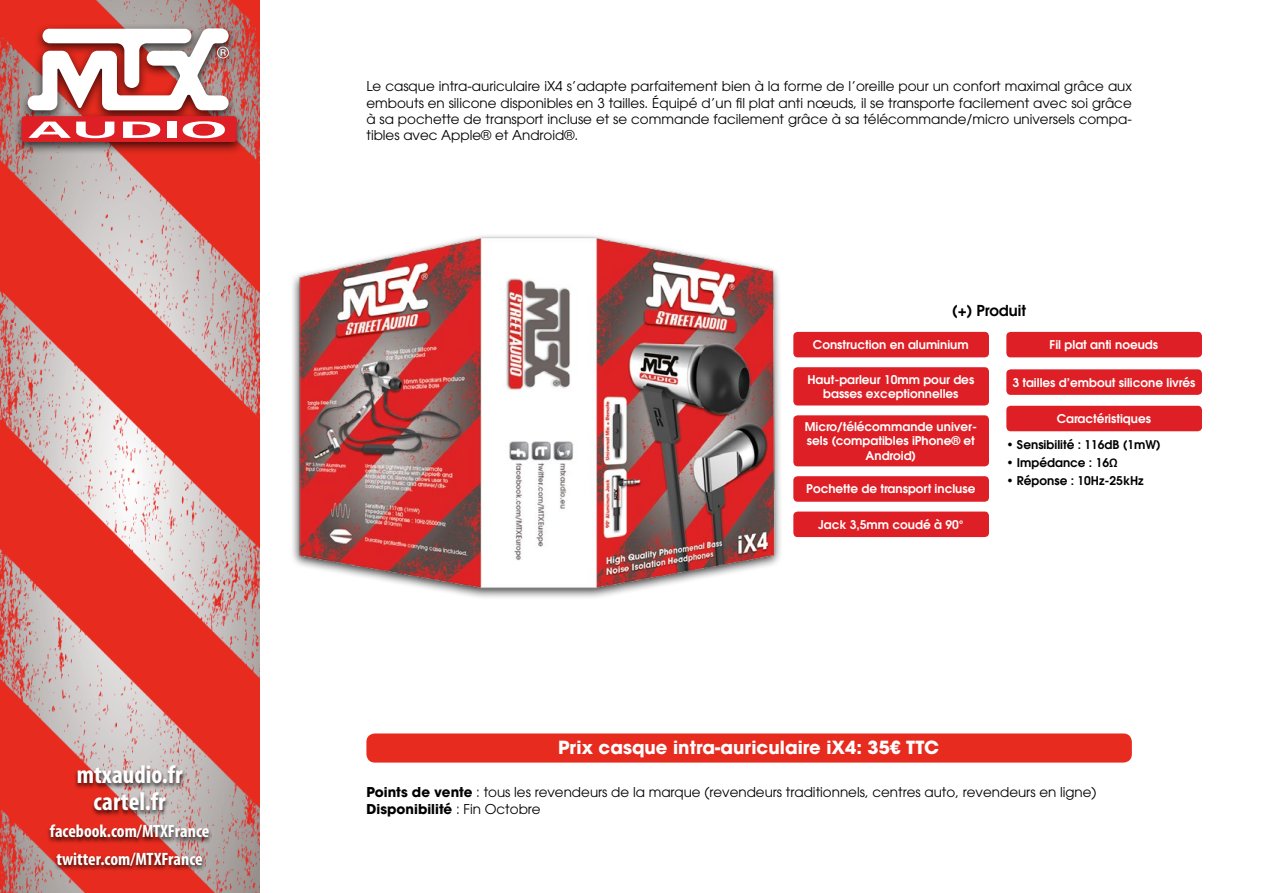
<style>
.page{position:relative;width:1263px;height:893px;background:#fff}
.page>*{position:absolute;margin:0;border:0;box-sizing:border-box;transform-origin:0 0}
.t1{font:700 condensed 25.5px/27px "Myriad Pro";color:#fff;text-align:center}
.t2{font:700 condensed 18px/27px "Myriad Pro";color:#fff;text-align:center}
.t3{font:700 18px "ITC Avant Garde Pro";color:#fff}
.t4{font:600 15px "ITC Avant Garde Pro";color:#000}
.t5{font:13.5px/16.2px "ITC Avant Garde Pro";color:#000;text-align:justify}
.t6{font:600 12px/14.4px "ITC Avant Garde Pro";color:#fff;text-align:center}
.t7{font:600 12px "ITC Avant Garde Pro";color:#000}
.s1{font-weight:700}
</style>
<div class="page">
<img style="left:0;top:0;width:259px;height:893px">
<div style="left:12px;top:23px;width:234px;height:132px;background:#000;opacity:.75"></div>
<div style="left:21px;top:116px;width:216px;height:26px;background:#de1f26;border-radius:3px"></div>
<svg style="left:28px;top:122px;width:86px;height:16px"></svg>
<svg style="left:123px;top:122px;width:37px;height:16px"></svg>
<div style="left:167px;top:122px;width:9px;height:16px;background:#fff"></div>
<svg style="left:183px;top:121px;width:42px;height:17px"></svg>
<svg style="left:28px;top:28px;width:201px;height:82px"></svg>
<div style="left:46px;top:765px;width:166px;height:106px;background:#000;opacity:.75"></div>
<div style="left:366px;top:733px;width:766px;height:30px;background:#e72b1e;border-radius:9px"></div>
<div style="left:793px;top:415px;width:196px;height:51px;background:#de1f26;border-radius:4px"></div>
<div style="left:793px;top:332px;width:196px;height:25px;background:#de1f26;border-radius:4px"></div>
<div style="left:1006px;top:406px;width:196px;height:25px;background:#de1f26;border-radius:4px"></div>
<div style="left:793px;top:512px;width:196px;height:25px;background:#de1f26;border-radius:4px"></div>
<div style="left:1006px;top:369px;width:196px;height:26px;background:#de1f26;border-radius:4px"></div>
<div style="left:1006px;top:332px;width:196px;height:25px;background:#de1f26;border-radius:4px"></div>
<div style="left:793px;top:476px;width:196px;height:26px;background:#de1f26;border-radius:4px"></div>
<div style="left:793px;top:367px;width:196px;height:38px;background:#de1f26;border-radius:4px"></div>
<img style="left:229px;top:206px;width:588px;height:414px">
<h1 class="t1" style="left:77px;top:762px;width:107px">mtxaudio.fr cartel.fr</h1>
<h2 class="t2" style="left:50px;top:818px;width:161px">facebook.com/MTXFrance twitter.com/MTXFrance</h2>
<p class="t5" style="left:366px;top:78px;width:767px">Le casque intra-auriculaire iX4 s’adapte parfaitement bien à la forme de l’oreille pour un confort maximal grâce aux embouts en silicone disponibles en 3 tailles. Équipé d’un fil plat anti nœuds, il se transporte facilement avec soi grâce à sa pochette de transport incluse et se commande facilement grâce à sa télécommande/micro universels compa&shy;tibles avec Apple® et Android®.</p>
<p class="t4" style="left:952px;top:301px;width:75px">(+) Produit</p>
<p class="t6" style="left:813px;top:337px;width:157px">Construction en aluminium</p>
<p class="t6" style="left:1050px;top:337px;width:110px">Fil plat anti noeuds</p>
<p class="t6" style="left:807px;top:372px;width:168px">Haut-parleur 10mm pour des basses exceptionnelles</p>
<p class="t6" style="left:805px;top:419px;width:174px">Micro/télécommande univer&shy;sels (compatibles iPhone® et<br>Android)</p>
<p class="t6" style="left:806px;top:482px;width:171px">Pochette de transport incluse</p>
<p class="t6" style="left:818px;top:517px;width:147px">Jack 3,5mm coudé à 90°</p>
<p class="t6" style="left:1012px;top:375px;width:185px">3 tailles d’embout silicone livrés</p>
<p class="t6" style="left:1057px;top:411px;width:96px">Caractéristiques</p>
<p class="t7" style="left:1006px;top:437px;width:156px">• Sensibilité : 116dB (1mW)</p>
<p class="t7" style="left:1006px;top:455px;width:113px">• Impédance : 16Ω</p>
<p class="t7" style="left:1006px;top:473px;width:139px">• Réponse : 10Hz-25kHz</p>
<h2 class="t3" style="left:558px;top:736px;width:382px">Prix casque intra-auriculaire iX4: 35€ TTC</h2>
<p class="t5" style="left:367px;top:784px;width:731px"><span class="s1">Points de vente</span> : tous les revendeurs de la marque (revendeurs traditionnels, centres auto, revendeurs en ligne)<br><span class="s1">Disponibilité</span> : Fin Octobre</p>
</div>
